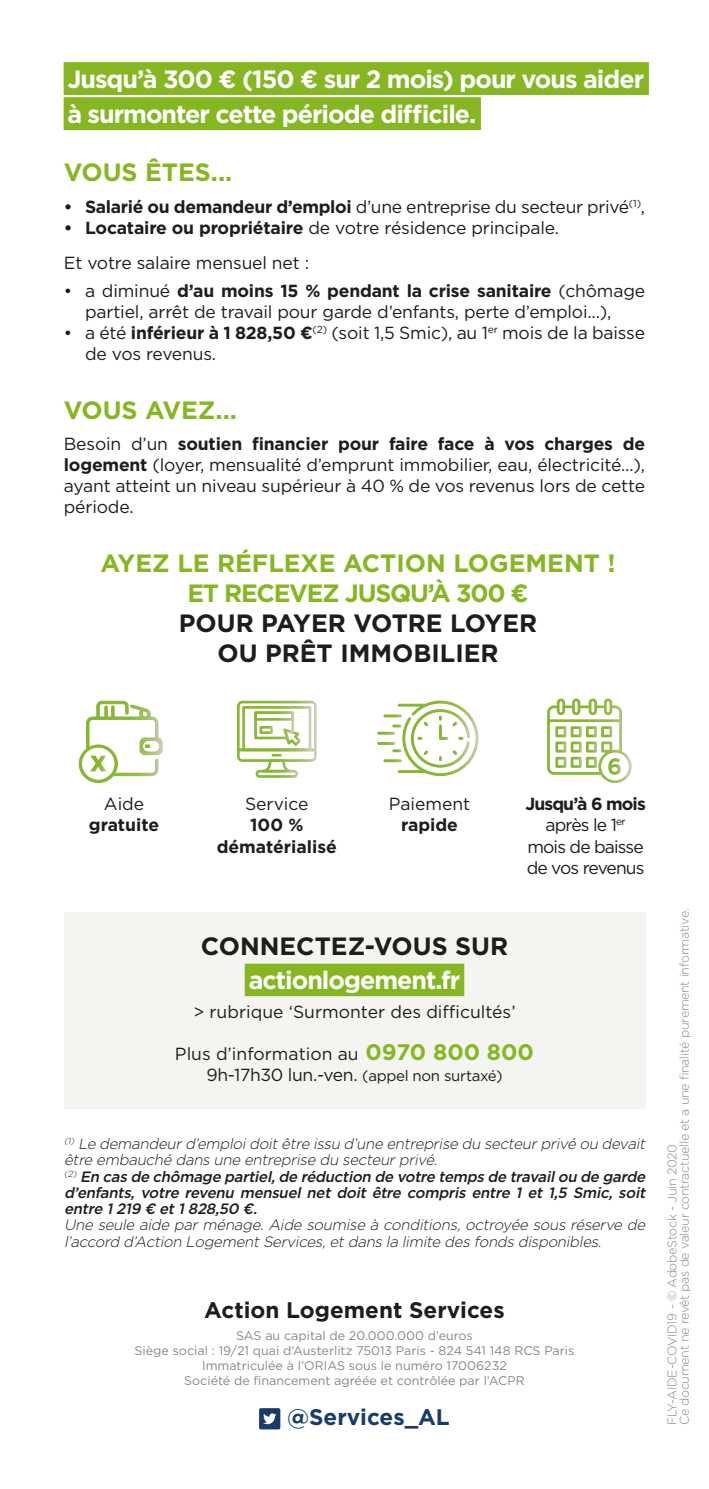
<style>
.page{position:relative;width:709px;height:1489px;background:#fff}
.page>*{position:absolute;margin:0;border:0;box-sizing:border-box;transform-origin:0 0}
.t1{font:700 25px/35px "Gotham";letter-spacing:-.04em;color:#fff}
.t2{font:700 25px/30px "Gotham";color:#86b723;text-align:center}
.t3{font:700 25px/30px "Gotham";color:#1d1d1b;text-align:center}
.t4{font:700 22.5px "Gotham";color:#1d1d1b}
.t5{font:700 22.5px "Gotham";color:#193b69}
.t6{font:17.5px/21px "Gotham";letter-spacing:-.01em;color:#1d1d1b}
.t7{font:17.5px/21.2px "Gotham";letter-spacing:-.05em;color:#1d1d1b;text-align:center}
.t8{font:700 17.5px/21.2px "Gotham";color:#1d1d1b;text-align:center}
.t9{font:italic 500 15px/16.2px "Gotham";color:#1d1d1b}
.t10{font:italic 300 15px/16.2px "Gotham";color:#1d1d1b}
.t11{font:12.5px/15px "Gotham";color:#878787;text-align:center}
.t12{font:300 12.5px/12.5px "Gotham";letter-spacing:-.025em;color:#878787}
.s1{font-weight:700}
.s2{font-weight:700;font-size:22.5px;color:#86b723}
.s3{font-size:15px}
.s4{font-weight:300}
</style>
<div class="page">
<div style="left:64px;top:912px;width:581px;height:196px;background:#f2f3ee"></div>
<div style="left:245px;top:963px;width:219px;height:33px;background:#86b723"></div>
<div style="left:259px;top:1407px;width:21px;height:22px;background:#193b69;border-radius:2px"></div>
<svg style="left:263px;top:1413px;width:13px;height:10px"></svg>
<svg style="left:237px;top:700px;width:80px;height:77px"></svg>
<svg style="left:383px;top:714px;width:19px;height:3px"></svg>
<svg style="left:377px;top:731px;width:18px;height:3px"></svg>
<svg style="left:383px;top:759px;width:19px;height:3px"></svg>
<svg style="left:377px;top:742px;width:18px;height:3px"></svg>
<svg style="left:392px;top:700px;width:86px;height:76px"></svg>
<svg style="left:547px;top:698px;width:84px;height:85px"></svg>
<svg style="left:79px;top:700px;width:84px;height:83px"></svg>
<div style="left:64px;top:62px;width:584px;height:33px;background:#86b723"></div>
<div style="left:64px;top:97px;width:417px;height:33px;background:#86b723"></div>
<h1 class="t1" style="left:67px;top:61px;width:578px">Jusqu’à 300 € (150 € sur 2 mois) pour vous aider à surmonter cette période difficile.</h1>
<h1 class="t1" style="left:403px;top:96px;width:28px">f</h1>
<h1 class="t2" style="left:64px;top:157px;width:170px">VOUS ÊTES...</h1>
<p class="t6" style="left:64px;top:196px;width:583px"><span class="s1">• Salarié ou demandeur d’emploi</span> d’une entreprise du secteur privé<sup>(1)</sup>,</p>
<p class="t6" style="left:64px;top:210px;width:497px;line-height:35.2px"><span class="s1">• Locataire ou propriétaire</span> de votre résidence principale.<br>Et votre salaire mensuel net :</p>
<p class="t6" style="left:85px;top:280px;width:561px;text-indent:-21px">• a diminué <span class="s1">d’au moins 15 % pendant la crise sanitaire</span> (chômage partiel, arrêt de travail pour garde d’enfants, perte d’emploi...),</p>
<p class="t6" style="left:85px;top:322px;width:561px;text-indent:-21px">• a été <span class="s1">inférieur à 1 828,50 €</span><sup>(2)</sup> (soit 1,5 Smic), au 1<sup>er</sup> mois de la baisse de vos revenus.</p>
<h1 class="t2" style="left:64px;top:394px;width:175px">VOUS AVEZ...</h1>
<p class="t6" style="left:64px;top:433px;width:583px;text-align:justify">Besoin d’un <span class="s1">soutien financier pour faire face à vos charges de logement</span> (loyer, mensualité d’emprunt immobilier, eau, électricité...), ayant atteint un niveau supérieur à 40 % de vos revenus lors de cette période.</p>
<h1 class="t2" style="left:100px;top:547px;width:516px">AYEZ LE RÉFLEXE ACTION LOGEMENT !<br>ET RECEVEZ JUSQU’À 300 €</h1>
<h1 class="t3" style="left:179px;top:607px;width:360px">POUR PAYER VOTRE LOYER<br>OU PRÊT IMMOBILIER</h1>
<p class="t6" style="left:104px;top:793px;width:42px">Aide</p>
<p class="t8" style="left:89px;top:814px;width:72px">gratuite</p>
<p class="t6" style="left:245px;top:793px;width:65px">Service</p>
<p class="t8" style="left:217px;top:814px;width:122px">100 % dématérialisé</p>
<p class="t6" style="left:389px;top:793px;width:83px">Paiement</p>
<p class="t8" style="left:401px;top:814px;width:58px">rapide</p>
<p class="t7" style="left:525px;top:792px;width:122px"><span class="s1">Jusqu’à 6 mois </span>après le 1<sup>er </sup>mois de baisse de vos revenus</p>
<h1 class="t3" style="left:201px;top:930px;width:309px">CONNECTEZ-VOUS SUR</h1>
<h1 class="t1" style="left:249px;top:962px;width:213px">actionlogement.fr</h1>
<p class="t6" style="left:193px;top:1000px;width:324px">&gt; rubrique ‘Surmonter des difficultés’</p>
<p class="t6" style="left:175px;top:1042px;width:360px;text-align:center">Plus d’information au <span class="s2">0970 800 800<br></span>9h-17h30 lun.-ven. <span class="s3">(appel non surtaxé)</span></p>
<p class="t9" style="left:64px;top:1135px;width:586px"><sup>(1)</sup> <span class="s4">Le demandeurd’emploidoitêtre issu d’une entreprise du secteurprivé ou devait être embauché dans une entreprise du secteurprivé.<br></span><sup>(2)</sup> En casde chômage partiel,de réduction de votre tempsde travailou de garde d’enfants, votre revenu mensuel net doit être compris entre 1 et 1,5 Smic, soit entre 1219 € et1828,50 €.</p>
<p class="t10" style="left:64px;top:1216px;width:586px">Une seule aide par ménage. Aide soumise à conditions, octroyée sous réserve de l’accord d’Action LogementServices,etdans la limite des fonds disponibles.</p>
<p class="t4" style="left:204px;top:1294px;width:302px">Action Logement Services</p>
<p class="t11" style="left:135px;top:1327px;width:441px">SAS au capital de 20.000.000 d’euros<br>Siège social : 19/21 quai d’Austerlitz 75013 Paris - 824 541 148 RCS Paris Immatriculée à l’ORIAS sous le numéro 17006232<br>Société de financement agréée et contrôlée par l’ACPR</p>
<p class="t5" style="left:287px;top:1402px;width:164px">@Services_AL</p>
<p class="t12" style="left:665px;top:1425px;width:518px;rotate:-90deg">FLY-AIDE-COVID19 - © AdobeStock - Juin 2020<br>Ce document ne revêt pas de valeur contractuelle et a une finalité purement informative.</p>
</div>
